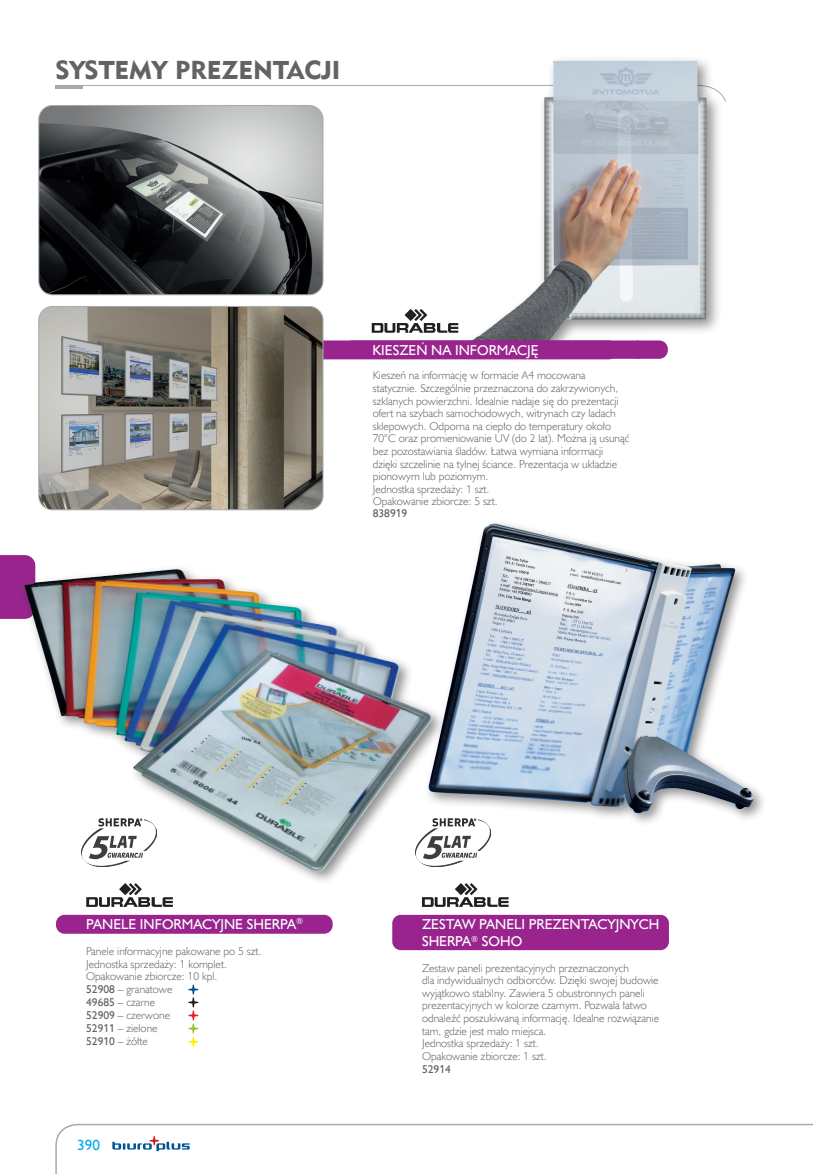
<style>
.page{position:relative;width:813px;height:1174px;background:#fff}
.page>*{position:absolute;margin:0;border:0;box-sizing:border-box;transform-origin:0 0}
.Rozdziały_nie_do_spisu{font:25.65px "Geometric 415 Blk EU";color:#636366}
.t1{font:15px "Humanst 521 EU";color:#00aeef}
.opis_produktów{font:14.4px "Humanst 521 EU";color:#fff}
.Nazwa_modułu_A{font:14.4px "Humanst 521 EU";color:#fff}
.opis_produktów-2{font:11.4px/12.6px "Humanst 521 Lt EU";color:#636366}
.opis_produktów-3{font:11.4px "Humanst 521 EU";color:#636366}
.s1{font-family:"Humanst 521 EU"}
</style>
<div class="page">
<svg style="left:55px;top:85px;width:671px;height:17px"></svg>
<hr style="left:55px;top:86px;width:28px;height:3px;background:#a8a9ad">
<svg style="left:55px;top:1123px;width:757px;height:51px"></svg>
<svg style="left:112px;top:1136px;width:77px;height:15px"></svg>
<svg style="left:0;top:555px;width:35px;height:64px"></svg>
<div style="left:454px;top:55px;width:268px;height:308px;background:#231f20;opacity:.5"></div>
<img style="left:458px;top:61px;width:248px;height:286px">
<div style="left:211px;top:340px;width:406px;height:19px;background:#99248e;border-radius:9px"></div>
<svg style="left:371px;top:309px;width:87px;height:24px"></svg>
<div style="left:344px;top:340px;width:323px;height:19px;background:#99248e;border-radius:9px"></div>
<img style="left:39px;top:105px;width:284px;height:190px">
<div style="left:38px;top:105px;width:285px;height:190px;border:1px solid #a8a9ad;border-radius:14px"></div>
<img style="left:39px;top:306px;width:284px;height:204px">
<div style="left:38px;top:306px;width:285px;height:204px;border:1px solid #a8a9ad;border-radius:14px"></div>
<div style="left:423px;top:518px;width:344px;height:309px;background:#231f20;opacity:.5"></div>
<img style="left:427px;top:523px;width:326px;height:290px">
<img style="left:446px;top:815px;width:44px;height:51px">
<div style="left:56px;top:914px;width:276px;height:19px;background:#99248e;border-radius:9px"></div>
<svg style="left:188px;top:984px;width:10px;height:62px"></svg>
<div style="left:392px;top:914px;width:276px;height:36px;background:#99248e;border-radius:9px"></div>
<div style="left:20px;top:564px;width:426px;height:321px;background:#231f20;opacity:.5"></div>
<img style="left:24px;top:569px;width:408px;height:306px">
<svg style="left:86px;top:883px;width:87px;height:24px"></svg>
<svg style="left:422px;top:883px;width:86px;height:24px"></svg>
<p class="Rozdziały_nie_do_spisu" style="left:55px;top:54px;width:286px">SYSTEMY PREZENTACJI</p>
<p class="Nazwa_modułu_A" style="left:372px;top:341px;width:168px">KIESZEŃ NA INFORMACJĘ</p>
<p class="opis_produktów-2" style="left:372px;top:369px;width:258px">Kieszeń na informację w formacie A4 mocowana statycznie. Szczególnie przeznaczona do zakrzywionych, szklanych powierzchni. Idealnie nadaje się do prezentacji ofert na szybach samochodowych, witrynach czy ladach sklepowych. Odporna na ciepło do temperatury około 70°C oraz promieniowanie UV (do 2 lat). Można ją usunąć bez pozostawiania śladów. Łatwa wymiana informacji dzięki szczelinie na tylnej ściance. Prezentacja w układzie pionowym lub poziomym.</p>
<p class="opis_produktów-2" style="left:372px;top:482px;width:118px">Jednostka sprzedaży: 1 szt.</p>
<p class="opis_produktów-2" style="left:372px;top:495px;width:126px">Opakowanie zbiorcze: 5 szt.</p>
<p class="opis_produktów-3" style="left:372px;top:506px;width:36px">838919</p>
<p class="opis_produktów" style="left:86px;top:915px;width:218px">PANELE INFORMACYJNE SHERPA<sup>®</sup></p>
<p class="opis_produktów-2" style="left:86px;top:944px;width:177px">Panele informacyjne pakowane po 5 szt.</p>
<p class="opis_produktów-2" style="left:86px;top:957px;width:142px">Jednostka sprzedaży: 1 komplet.</p>
<p class="opis_produktów-2" style="left:86px;top:970px;width:133px">Opakowanie zbiorcze: 10 kpl.</p>
<p class="opis_produktów-2" style="left:86px;top:983px;width:88px"><span class="s1">52908</span> – granatowe</p>
<p class="opis_produktów-2" style="left:86px;top:996px;width:70px"><span class="s1">49685</span> – czarne</p>
<p class="opis_produktów-2" style="left:86px;top:1008px;width:85px"><span class="s1">52909</span> – czerwone</p>
<p class="opis_produktów-2" style="left:86px;top:1021px;width:73px"><span class="s1">52911</span> – zielone</p>
<p class="opis_produktów-2" style="left:86px;top:1034px;width:63px"><span class="s1">52910</span> – żółte</p>
<h2 class="t1" style="left:77px;top:1135px;width:24px">390</h2>
<p class="opis_produktów" style="left:422px;top:915px;width:238px">ZESTAW PANELI PREZENTACYJNYCH</p>
<p class="opis_produktów" style="left:422px;top:932px;width:102px">SHERPA<sup>®</sup> SOHO</p>
<p class="opis_produktów-2" style="left:422px;top:961px;width:238px">Zestaw paneli prezentacyjnych przeznaczonych<br>dla indywidualnych odbiorców. Dzięki swojej budowie wyjątkowo stabilny. Zawiera 5 obustronnych paneli prezentacyjnych w kolorze czarnym. Pozwala łatwo odnaleźć poszukiwaną informację. Idealne rozwiązanie tam, gdzie jest mało miejsca.</p>
<p class="opis_produktów-2" style="left:422px;top:1037px;width:118px">Jednostka sprzedaży: 1 szt.</p>
<p class="opis_produktów-2" style="left:422px;top:1049px;width:126px">Opakowanie zbiorcze: 1 szt.</p>
<p class="opis_produktów-3" style="left:422px;top:1061px;width:30px">52914</p>
</div>
